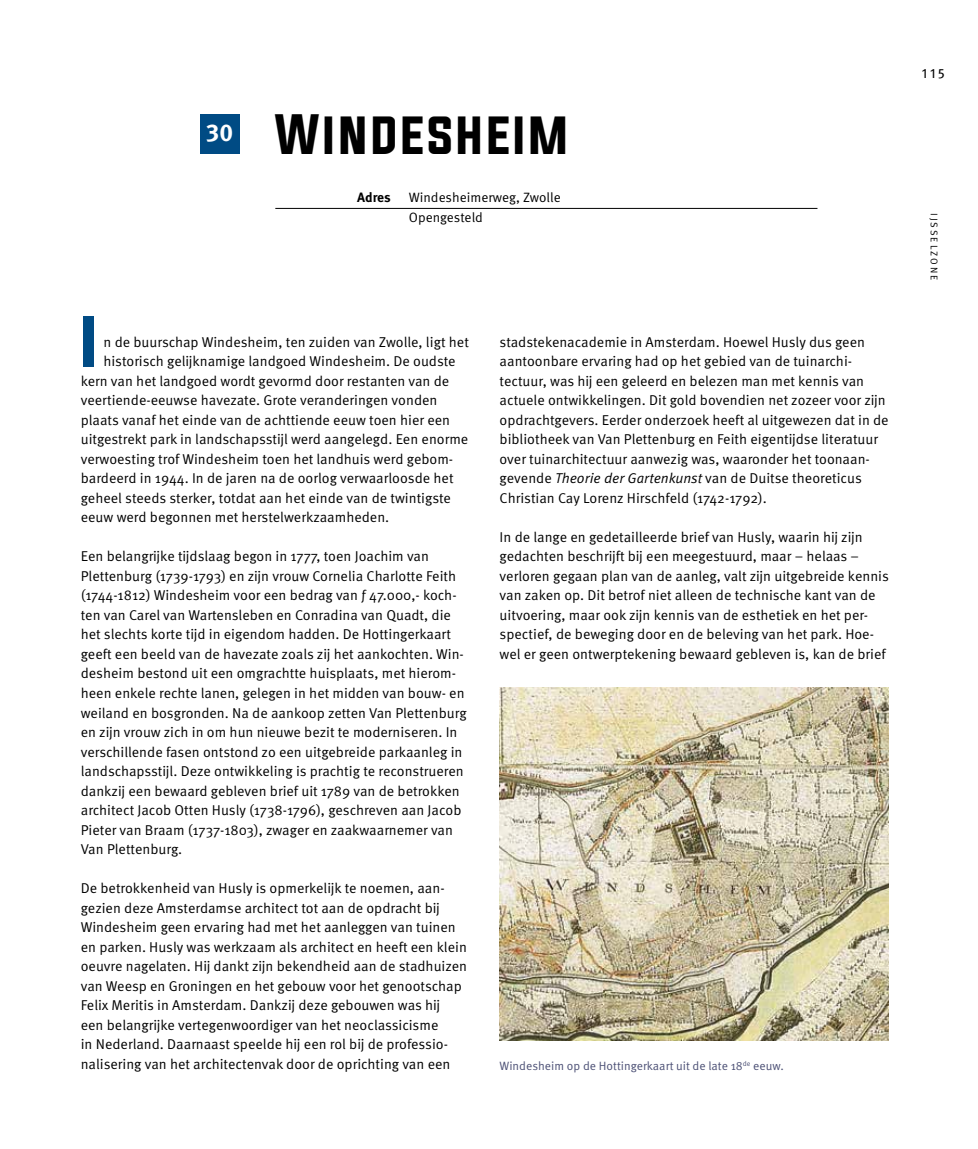
<style>
.page{position:relative;width:978px;height:1149px;background:#fff}
.page>*{position:absolute;margin:0;border:0;box-sizing:border-box;transform-origin:0 0}
.t1{font:61.05px "Evogria";color:#004b84}
.t2{font:48px "Evogria";letter-spacing:.02em;color:#000}
.t3{font:700 24.3px "Meta Pro";color:#fff}
.t4{font:14.25px/19.5px "Meta Pro";color:#000}
.t5{font:13.5px/19.5px "Meta Pro";letter-spacing:-.005em;color:#000}
.t6{font:700 13.5px "Meta Pro";letter-spacing:-.005em;color:#000}
.t7{font:13.5px "Meta Pro";color:#000}
.t8{font:12px "Meta Pro";color:#4c5075}
.t9{font:9.75px "Meta Pro";letter-spacing:.21em;color:#000}
.s1{font-style:italic}
</style>
<div class="page">
<hr style="left:275px;top:208px;width:542px;height:1px;background:#000">
<img style="left:500px;top:687px;width:389px;height:353px">
<div style="left:200px;top:114px;width:40px;height:39px;background:#004b84"></div>
<h3 class="t3" style="left:206px;top:117px;width:28px">30</h3>
<h2 class="t2" style="left:275px;top:100px;width:296px">WINDESHEIM</h2>
<p class="t6" style="left:357px;top:189px;width:35px">Adres</p>
<p class="t5" style="left:409px;top:188px;width:153px">Windesheimerweg, Zwolle<br>Opengesteld</p>
<h1 class="t1" style="left:81px;top:298px;width:20px">I</h1>
<p class="t4" style="left:103px;top:332px;width:367px">n de buurschap Windesheim, ten zuiden van Zwolle, ligt het</p>
<p class="t4" style="left:103px;top:352px;width:354px">historisch gelijknamige landgoed Windesheim. De oudste</p>
<p class="t4" style="left:81px;top:371px;width:370px">kern van het landgoed wordt gevormd door restanten van de</p>
<p class="t4" style="left:81px;top:391px;width:358px">veertiende-eeuwse havezate. Grote veranderingen vonden</p>
<p class="t4" style="left:81px;top:410px;width:371px">plaats vanaf het einde van de achttiende eeuw toen hier een</p>
<p class="t4" style="left:81px;top:430px;width:389px">uitgestrekt park in landschapsstijl werd aangelegd. Een enorme</p>
<p class="t4" style="left:81px;top:449px;width:374px">verwoesting trof Windesheim toen het landhuis werd gebom-</p>
<p class="t4" style="left:81px;top:469px;width:374px">bardeerd in 1944. In de jaren na de oorlog verwaarloosde het</p>
<p class="t4" style="left:81px;top:488px;width:372px">geheel steeds sterker, totdat aan het einde van de twintigste</p>
<p class="t4" style="left:81px;top:508px;width:310px">eeuw werd begonnen met herstelwerkzaamheden.</p>
<p class="t4" style="left:81px;top:547px;width:387px">Een belangrijke tijdslaag begon in 1777, toen Joachim van Plettenburg (1739-1793) en zijn vrouw Cornelia Charlotte Feith (1744-1812) Windesheim voor een bedrag van ƒ 47.000,- koch&shy;ten van Carel van Wartensleben en Conradina van Quadt, die het slechts korte tijd in eigendom hadden. De Hottingerkaart geeft een beeld van de havezate zoals zij het aankochten. Win&shy;desheim bestond uit een omgrachtte huisplaats, met hierom&shy;heen enkele rechte lanen, gelegen in het midden van bouw- en weiland en bosgronden. Na de aankoop zetten Van Plettenburg en zijn vrouw zich in om hun nieuwe bezit te moderniseren. In verschillende fasen ontstond zo een uitgebreide parkaanleg in landschapsstijl. Deze ontwikkeling is prachtig te reconstrueren dankzij een bewaard gebleven brief uit 1789 van de betrokken architect Jacob Otten Husly (1738-1796), geschreven aan Jacob Pieter van Braam (1737-1803), zwager en zaakwaarnemer van Van Plettenburg.</p>
<p class="t4" style="left:81px;top:878px;width:388px">De betrokkenheid van Husly is opmerkelijk te noemen, aan&shy;gezien deze Amsterdamse architect tot aan de opdracht bij Windesheim geen ervaring had met het aanleggen van tuinen en parken. Husly was werkzaam als architect en heeft een klein oeuvre nagelaten. Hij dankt zijn bekendheid aan de stadhuizen van Weesp en Groningen en het gebouw voor het genootschap Felix Meritis in Amsterdam. Dankzij deze gebouwen was hij<br>een belangrijke vertegenwoordiger van het neoclassicisme<br>in Nederland. Daarnaast speelde hij een rol bij de professio&shy;nalisering van het architectenvak door de oprichting van een</p>
<p class="t4" style="left:500px;top:332px;width:391px">stadstekenacademie in Amsterdam. Hoewel Husly dus geen aantoonbare ervaring had op het gebied van de tuinarchi&shy;tectuur, was hij een geleerd en belezen man met kennis van actuele ontwikkelingen. Dit gold bovendien net zozeer voor zijn opdrachtgevers. Eerder onderzoek heeft al uitgewezen dat in de bibliotheek van Van Plettenburg en Feith eigentijdse literatuur over tuinarchitectuur aanwezig was, waaronder het toonaan&shy;gevende <span class="s1">Theorie der Gartenkunst</span> van de Duitse theoreticus Christian Cay Lorenz Hirschfeld (1742-1792).</p>
<p class="t4" style="left:500px;top:527px;width:391px">In de lange en gedetailleerde brief van Husly, waarin hij zijn gedachten beschrijft bij een meegestuurd, maar – helaas – verloren gegaan plan van de aanleg, valt zijn uitgebreide kennis van zaken op. Dit betrof niet alleen de technische kant van de uitvoering, maar ook zijn kennis van de esthetiek en het per&shy;spectief, de beweging door en de beleving van het park. Hoe&shy;wel er geen ontwerptekening bewaard gebleven is, kan de brief</p>
<p class="t8" style="left:500px;top:1057px;width:286px">Windesheim op de Hottingerkaart uit de late 18<sup>de</sup> eeuw.</p>
<p class="t7" style="left:922px;top:65px;width:24px">115</p>
<p class="t9" style="left:940px;top:213px;width:69px;rotate:90deg">IJSSELZONE</p>
</div>
